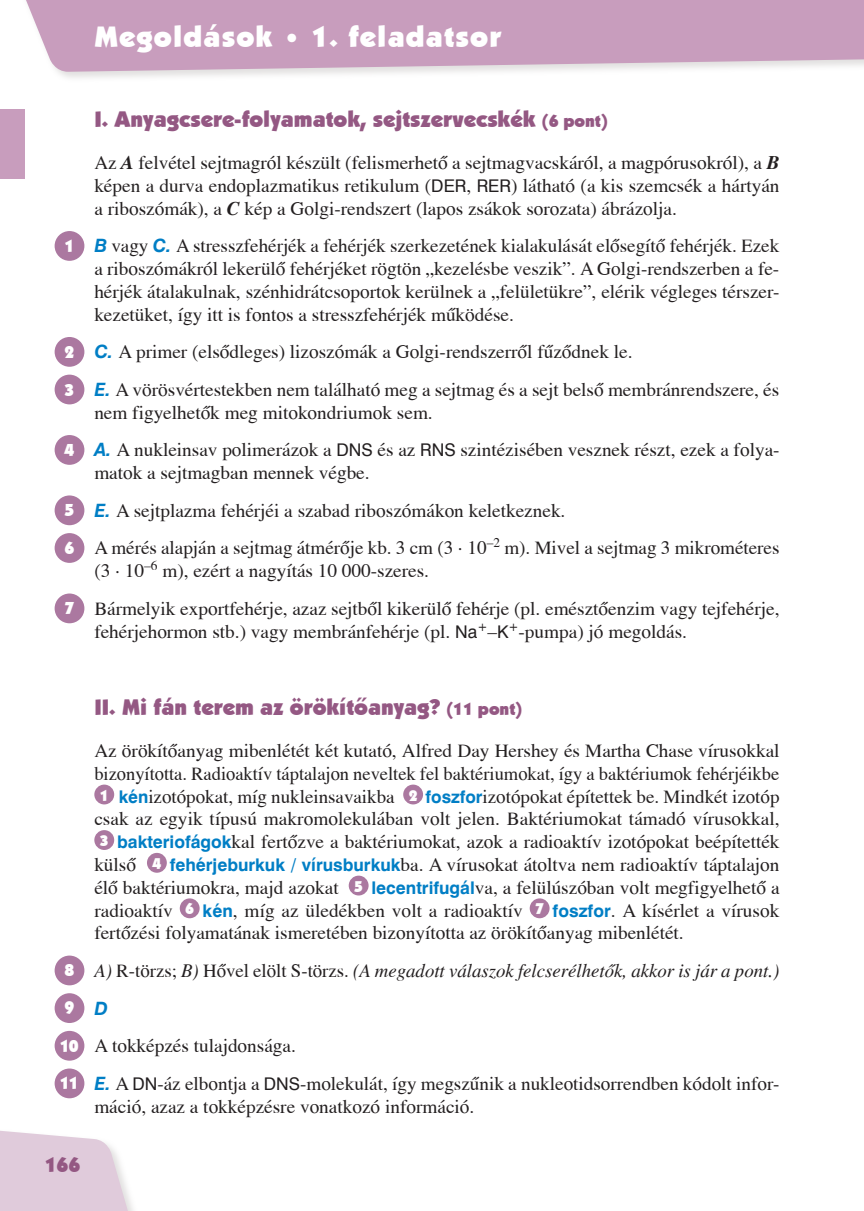
<style>
.page{position:relative;width:864px;height:1211px;background:#fff}
.page>*{position:absolute;margin:0;border:0;box-sizing:border-box;transform-origin:0 0}
.feladatsor_fejlécben{font:29.75px "Kabel Ult HU Ultra";letter-spacing:.04em;color:#fff}
.feladatsor_cím_1{font:22.75px "Kabel Ult HU Ultra";color:#945883}
.t1{font:21px "Kabel Ult HU Ultra";color:#945883}
.megoldás{font:19.25px/22.8px "Toronto Mozaik";color:#231f20}
.megoldás-2{font:italic 19.25px "Toronto Mozaik";color:#231f20}
.megoldás-3{font:italic 18.38px "Swiss 721 HU Bold";color:#007ec5}
.t2{font:17.5px "Kabel Ult HU Ultra";color:#fff}
.t3{font:15.75px "Kabel Ult HU Ultra";color:#fff}
.s1{font-size:17.5px}
.s2{font-weight:700;font-style:italic}
.s3{font-family:"Swiss 721 HU Normal";font-size:17.5px}
.s4{font-family:"Swiss 721 HU Bold";font-style:italic;font-size:18.38px;color:#007ec5}
.s5{font-family:"Swiss 721 HU Bold";font-size:17.5px;color:#007ec5}
.s6{font-style:normal}
</style>
<div class="page">
<div style="left:19px;top:0;width:844px;height:83px;background:#c4c1c0;opacity:.5"></div>
<svg style="left:19px;top:0;width:844px;height:72px;background:#cca6c2"></svg>
<div style="left:94px;top:784px;width:20px;height:20px;background:#ab78a0;border-radius:50%"></div>
<div style="left:403px;top:784px;width:20px;height:20px;background:#ab78a0;border-radius:50%"></div>
<div style="left:94px;top:830px;width:20px;height:20px;background:#ab78a0;border-radius:50%"></div>
<div style="left:147px;top:852px;width:20px;height:20px;background:#ab78a0;border-radius:50%"></div>
<div style="left:348px;top:875px;width:20px;height:20px;background:#ab78a0;border-radius:50%"></div>
<div style="left:180px;top:898px;width:19px;height:20px;background:#ab78a0;border-radius:50%"></div>
<div style="left:529px;top:898px;width:20px;height:20px;background:#ab78a0;border-radius:50%"></div>
<div style="left:55px;top:231px;width:29px;height:30px;background:#ab78a0;border-radius:50%"></div>
<div style="left:55px;top:337px;width:29px;height:30px;background:#ab78a0;border-radius:50%"></div>
<div style="left:55px;top:374px;width:29px;height:30px;background:#ab78a0;border-radius:50%"></div>
<div style="left:55px;top:435px;width:29px;height:30px;background:#ab78a0;border-radius:50%"></div>
<div style="left:55px;top:495px;width:29px;height:30px;background:#ab78a0;border-radius:50%"></div>
<div style="left:55px;top:533px;width:29px;height:30px;background:#ab78a0;border-radius:50%"></div>
<div style="left:55px;top:593px;width:29px;height:30px;background:#ab78a0;border-radius:50%"></div>
<div style="left:55px;top:955px;width:29px;height:30px;background:#ab78a0;border-radius:50%"></div>
<div style="left:55px;top:993px;width:29px;height:30px;background:#ab78a0;border-radius:50%"></div>
<div style="left:55px;top:1030px;width:29px;height:30px;background:#ab78a0;border-radius:50%"></div>
<div style="left:55px;top:1068px;width:29px;height:30px;background:#ab78a0;border-radius:50%"></div>
<div style="left:0;top:109px;width:25px;height:70px;background:#c89dbd"></div>
<svg style="left:0;top:1130px;width:133px;height:81px"></svg>
<p class="feladatsor_fejlécben" style="left:94px;top:18px;width:408px">Megoldások • 1. feladatsor</p>
<p class="t2" style="left:64px;top:235px;width:11px">1</p>
<p class="t2" style="left:64px;top:341px;width:11px">2</p>
<p class="t2" style="left:64px;top:378px;width:11px">3</p>
<p class="t2" style="left:64px;top:439px;width:11px">4</p>
<p class="t2" style="left:64px;top:499px;width:11px">5</p>
<p class="t2" style="left:64px;top:537px;width:11px">6</p>
<p class="t2" style="left:64px;top:597px;width:11px">7</p>
<p class="feladatsor_cím_1" style="left:94px;top:105px;width:514px">I. Anyagcsere-folyamatok, sejtszervecskék <span class="s1">(6 pont)</span></p>
<p class="megoldás" style="left:94px;top:151px;width:686px;text-align:justify">Az <span class="s2">A</span> felvétel sejtmagról készült (felismerhetô a sejtmagvacskáról, a magpórusokról), a <span class="s2">B </span>képen a durva endoplazmatikus retikulum (<span class="s3">DER</span>, <span class="s3">RER</span>) látható (a kis szemcsék a hártyán a riboszómák), a <span class="s2">C</span> kép a Golgi-rendszert (lapos zsákok sorozata) ábrázolja.</p>
<p class="megoldás" style="left:94px;top:234px;width:686px;text-align:justify"><span class="s4">B</span> vagy <span class="s4">C.</span> A stresszfehérjék a fehérjék szerkezetének kialakulását elôsegítô fehérjék. Ezek a riboszómákról lekerülô fehérjéket rögtön „kezelésbe veszik”. A Golgi-rendszerben a fe&shy;hérjék átalakulnak, szénhidrátcsoportok kerülnek a „felületükre”, elérik végleges térszer&shy;kezetüket, így itt is fontos a stresszfehérjék mûködése.</p>
<p class="megoldás" style="left:94px;top:340px;width:539px"><span class="s4">C.</span> A primer (elsődleges) lizoszómák a Golgi-rendszerről fűződnek le.</p>
<p class="megoldás" style="left:94px;top:378px;width:686px"><span class="s4">E.</span> A vörösvértestekben nem található meg a sejtmag és a sejt belsô membránrendszere, és nem figyelhetők meg mitokondriumok sem.</p>
<p class="megoldás" style="left:94px;top:438px;width:686px"><span class="s4">A.</span> A nukleinsav polimerázok a <span class="s3">DNS</span> és az <span class="s3">RNS</span> szintézisében vesznek részt, ezek a folya&shy;matok a sejtmagban mennek végbe.</p>
<p class="megoldás" style="left:94px;top:499px;width:472px"><span class="s4">E.</span> A sejtplazma fehérjéi a szabad riboszómákon keletkeznek.</p>
<p class="megoldás" style="left:94px;top:536px;width:686px">A mérés alapján a sejtmag átmérôje kb. 3 cm (3 ∙ 10<sup>–2</sup> m). Mivel a sejtmag 3 mikrométeres (3 ∙ 10<sup>–6</sup> m), ezért a nagyítás 10 000-szeres.</p>
<p class="megoldás" style="left:94px;top:597px;width:686px">Bármelyik exportfehérje, azaz sejtbôl kikerülô fehérje (pl. emésztőenzim vagy tejfehérje, fehérjehormon stb.) vagy membránfehérje (pl. <span class="s3">Na</span><sup>+</sup>–<span class="s3">K</span><sup>+</sup>-pumpa) jó megoldás.</p>
<p class="t2" style="left:64px;top:959px;width:11px">8</p>
<p class="t2" style="left:64px;top:997px;width:11px">9</p>
<p class="t2" style="left:60px;top:1034px;width:20px">10</p>
<p class="t2" style="left:60px;top:1072px;width:20px">11</p>
<p class="feladatsor_cím_1" style="left:94px;top:692px;width:429px">II. Mi fán terem az örökítôanyag? <span class="s1">(11 pont)</span></p>
<p class="megoldás" style="left:94px;top:739px;width:686px">Az örökítôanyag mibenlétét két kutató, Alfred Day Hershey és Martha Chase vírusokkal bizonyította. Radioaktív táptalajon neveltek fel baktériumokat, így a baktériumok fehérjéikbe</p>
<p class="t3" style="left:100px;top:785px;width:10px">1</p>
<p class="megoldás" style="left:119px;top:784px;width:277px"><span class="s5">kén</span>izotópokat, míg nukleinsavaikba</p>
<p class="t3" style="left:408px;top:785px;width:10px">2</p>
<p class="megoldás" style="left:94px;top:784px;width:686px;text-align:right"><span class="s5">foszfor</span>izotópokat építettek be. Mindkét izotóp<br>csak az egyik típusú makromolekulában volt jelen. Baktériumokat támadó vírusokkal,</p>
<p class="t3" style="left:100px;top:830px;width:10px">3</p>
<p class="megoldás" style="left:94px;top:830px;width:686px;text-indent:23px"><span class="s5">bakteriofágok</span>kal fertôzve a baktériumokat, azok a radioaktív izotópokat beépítették külsô</p>
<p class="megoldás" style="left:94px;top:853px;width:686px;text-indent:75px"><span class="s5">fehérjeburkuk / vírusburkuk</span>ba. A vírusokat átoltva nem radioaktív táptalajon élô baktériumokra, majd azokat</p>
<p class="t3" style="left:152px;top:853px;width:10px">4</p>
<p class="t3" style="left:354px;top:876px;width:10px">5</p>
<p class="megoldás" style="left:371px;top:875px;width:409px"><span class="s5">lecentrifugál</span>va, a felülúszóban volt megfigyelhetô a</p>
<p class="megoldás" style="left:94px;top:898px;width:80px">radioaktív</p>
<p class="t3" style="left:185px;top:899px;width:10px">6</p>
<p class="megoldás" style="left:202px;top:898px;width:321px"><span class="s5">kén</span>, míg az üledékben volt a radioaktív</p>
<p class="t3" style="left:535px;top:899px;width:10px">7</p>
<p class="megoldás" style="left:94px;top:898px;width:686px;text-indent:458px"><span class="s5">foszfor</span>. A kísérlet a vírusok fertôzési folyamatának ismeretében bizonyította az örökítôanyag mibenlétét.</p>
<p class="megoldás-2" style="left:94px;top:959px;width:686px">A) <span class="s6">R-törzs;</span> B) <span class="s6">Hôvel elölt S-törzs.</span> (A megadott válaszok felcserélhetők, akkor is jár a pont.)</p>
<p class="megoldás-3" style="left:94px;top:996px;width:15px">D</p>
<p class="megoldás" style="left:94px;top:1034px;width:203px">A tokképzés tulajdonsága.</p>
<p class="megoldás" style="left:94px;top:1071px;width:686px"><span class="s4">E.</span> A <span class="s3">DN</span>-áz elbontja a <span class="s3">DNS</span>-molekulát, így megszűnik a nukleotidsorrendben kódolt infor&shy;máció, azaz a tokképzésre vonatkozó információ.</p>
<p class="t1" style="left:45px;top:1152px;width:37px">166</p>
</div>
